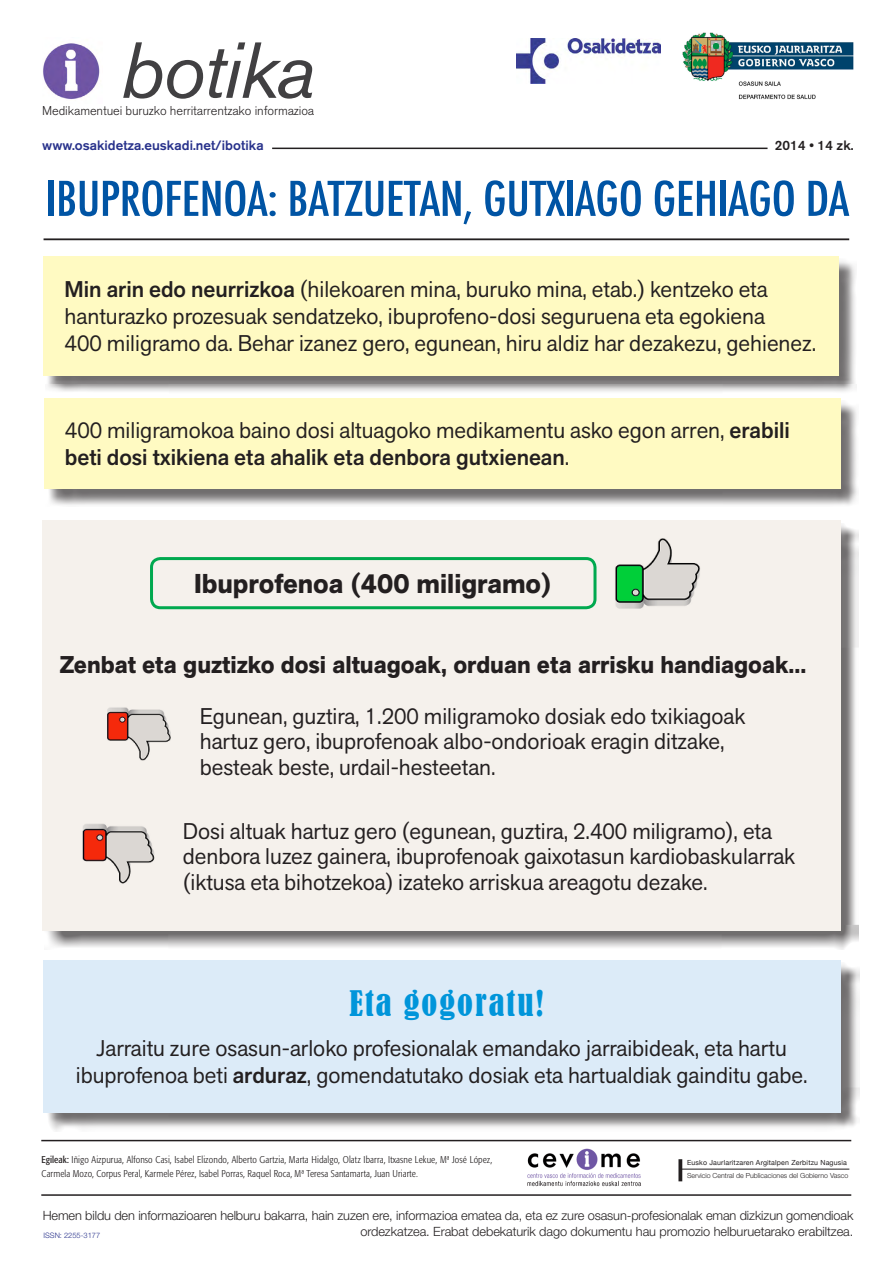
<style>
.page{position:relative;width:893px;height:1263px;background:#fff}
.page>*{position:absolute;margin:0;border:0;box-sizing:border-box;transform-origin:0 0}
.t1{font:italic 78.45px "Akzidenz Grotesk BE";letter-spacing:-.02em;color:#414042}
.t2{font:500 condensed 46.5px "Futura";letter-spacing:-.01em;color:#0054a4;scale:1.1 1}
.t3{font:condensed 33px "Bernard";letter-spacing:.06em;color:#0095da}
.t4{font:700 27px "Akzid Grtsk Next";color:#231f20}
.t5{font:700 24px "Akzid Grtsk Next";color:#231f20}
.t6{font:22.5px/27px "Akzid Grtsk Next";color:#231f20}
.t7{font:500 13.5px "Akzidenz Grotesk BE";color:#27318b}
.t8{font:500 13.5px "Akzidenz Grotesk BE";letter-spacing:.02em;color:#231f20}
.t9{font:300 12.75px/16.5px "Helvetica Neue LT Std";letter-spacing:-.01em;color:#231f20;text-align:right}
.t10{font:300 12.75px "Akzidenz Grotesk BE";letter-spacing:-.01em;color:#231f20}
.t11{font:300 condensed 9.75px/14.2px "Formata";letter-spacing:.01em;color:#231f20}
.t12{font:300 7.5px "Helvetica Neue";color:#27318b}
.t13{font:300 7.05px "Helvetica Neue LT Std";color:#231f20}
.t14{font:7.05px "Helvetica Neue";letter-spacing:.025em;color:#231f20}
.s1{font-weight:500}
.s2{font-weight:400}
</style>
<div class="page">
<img style="left:43px;top:43px;width:57px;height:57px">
<hr style="left:41px;top:1194px;width:810px;height:2px;background:#231f20">
<hr style="left:680px;top:1169px;width:169px;height:1px;background:#231f20">
<svg style="left:678px;top:1159px;width:4px;height:22px"></svg>
<img style="left:527px;top:1148px;width:114px;height:39px">
<hr style="left:41px;top:1140px;width:810px;height:1px;background:#231f20">
<img style="left:516px;top:39px;width:145px;height:44px">
<hr style="left:272px;top:148px;width:495px;height:1px;background:#231f20">
<img style="left:682px;top:32px;width:172px;height:68px">
<hr style="left:44px;top:238px;width:805px;height:2px;background:#231f20">
<div style="left:46px;top:258px;width:811px;height:136px;background:#231f20;opacity:.65"></div>
<div style="left:43px;top:256px;width:796px;height:119px;background:#fffac2"></div>
<div style="left:46px;top:400px;width:813px;height:107px;background:#231f20;opacity:.65"></div>
<div style="left:44px;top:398px;width:796px;height:91px;background:#fffac2"></div>
<div style="left:45px;top:523px;width:814px;height:426px;background:#231f20;opacity:.65"></div>
<div style="left:43px;top:521px;width:797px;height:410px;background:#f5f1ec"></div>
<div style="left:150px;top:557px;width:446px;height:52px;border:3px solid #00a94f;border-radius:9px"></div>
<img style="left:615px;top:538px;width:85px;height:71px">
<div style="left:45px;top:962px;width:814px;height:169px;background:#231f20;opacity:.65"></div>
<div style="left:43px;top:960px;width:797px;height:152px;background:#dcebf8"></div>
<img style="left:82px;top:823px;width:73px;height:61px">
<img style="left:107px;top:707px;width:64px;height:54px">
<h1 class="t1" style="left:120px;top:23px;width:196px">botika</h1>
<p class="t10" style="left:42px;top:103px;width:273px">Medikamentuei buruzko herritarrentzako informazioa</p>
<p class="t7" style="left:42px;top:137px;width:223px">www.osakidetza.euskadi.net/ibotika</p>
<p class="t8" style="left:775px;top:137px;width:80px">2014 • 14 zk.</p>
<h2 class="t2" style="left:46px;top:169px;width:732px">IBUPROFENOA: BATZUETAN, GUTXIAGO GEHIAGO DA</h2>
<p class="t6" style="left:65px;top:276px;width:753px"><span class="s1">Min arin edo neurrizkoa</span> (hilekoaren mina, buruko mina, etab.) kentzeko eta hanturazko prozesuak sendatzeko, ibuprofeno-dosi seguruena eta egokiena<br>400 miligramo da. Behar izanez gero, egunean, hiru aldiz har dezakezu, gehienez.</p>
<p class="t6" style="left:65px;top:417px;width:726px">400 miligramokoa baino dosi altuagoko medikamentu asko egon arren, <span class="s1">erabili beti dosi txikiena eta ahalik eta denbora gutxienean</span>.</p>
<p class="t4" style="left:194px;top:566px;width:359px">Ibuprofenoa (400 miligramo)</p>
<p class="t5" style="left:60px;top:649px;width:748px">Zenbat eta guztizko dosi altuagoak, orduan eta arrisku handiagoak...</p>
<p class="t6" style="left:200px;top:703px;width:547px;line-height:25.5px">Egunean, guztira, 1.200 miligramoko dosiak edo txikiagoak hartuz gero, ibuprofenoak albo-ondorioak eragin ditzake, besteak beste, urdail-hesteetan.</p>
<p class="t6" style="left:183px;top:818px;width:614px;line-height:25.5px">Dosi altuak hartuz gero (egunean, guztira, 2.400 miligramo), eta denbora luzez gainera, ibuprofenoak gaixotasun kardiobaskularrak (iktusa eta bihotzekoa) izateko arriskua areagotu dezake.</p>
<h3 class="t3" style="left:349px;top:984px;width:196px">Eta gogoratu!</h3>
<p class="t6" style="left:76px;top:1034px;width:733px;text-align:center">Jarraitu zure osasun-arloko profesionalak emandako jarraibideak, eta hartu ibuprofenoa beti <span class="s1">arduraz</span>, gomendatutako dosiak eta hartualdiak gainditu gabe.</p>
<p class="t11" style="left:41px;top:1152px;width:452px"><span class="s2">Egileak:</span> Iñigo Aizpurua, Alfonso Casi, Isabel Elizondo, Alberto Gartzia, Marta Hidalgo, Olatz Ibarra, Itxasne Lekue, Mª José López,<br>Carmela Mozo, Corpus Peral, Karmele Pérez, Isabel Porras, Raquel Roca, Mª Teresa Santamarta, Juan Uriarte.</p>
<p class="t9" style="left:43px;top:1206px;width:812px">Hemen bildu den informazioaren helburu bakarra, hain zuzen ere, informazioa ematea da, eta ez zure osasun-profesionalak eman dizkizun gomendioak ordezkatzea. Erabat debekaturik dago dokumentu hau promozio helburuetarako erabiltzea.</p>
<p class="t14" style="left:687px;top:1157px;width:161px">Eusko Jaurlaritzaren Argitalpen Zerbitzu Nagusia</p>
<p class="t13" style="left:687px;top:1172px;width:163px">Servicio Central de Publicaciones del Gobierno Vasco</p>
<p class="t12" style="left:44px;top:1231px;width:58px">ISSN: 2255-3177</p>
</div>
